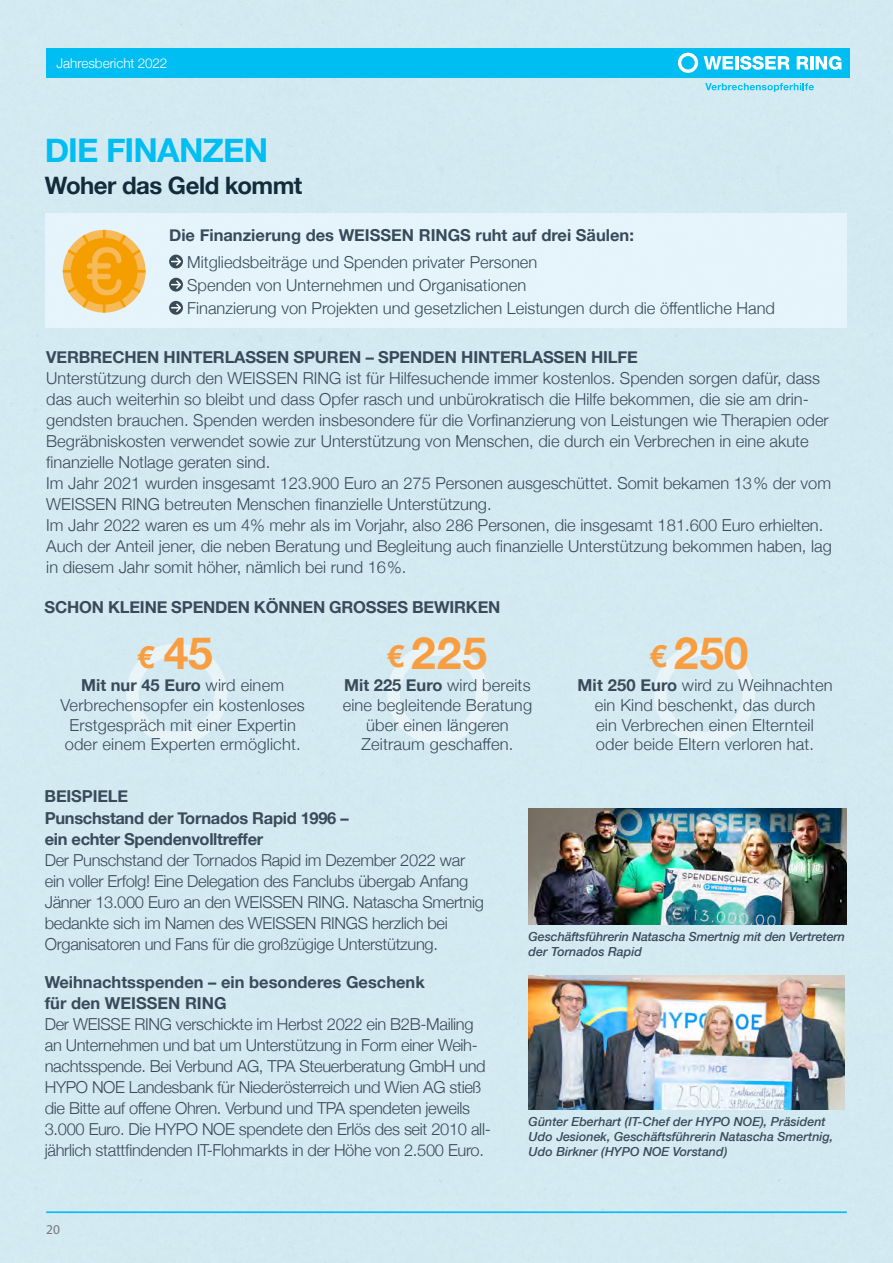
<style>
.page{position:relative;width:893px;height:1263px;background:#d3eaf2}
.page>*{position:absolute;margin:0;border:0;box-sizing:border-box;transform-origin:0 0}
.t1{font:700 44.4px "Helvetica Neue";letter-spacing:.025em;color:#f99d41}
.t2{font:700 33px "Helvetica Neue";letter-spacing:-.025em;color:#00bdf2}
.t3{font:700 24px "Helvetica Neue";letter-spacing:-.02em;color:#122c3b}
.t4{font:300 16.5px/21px "Helvetica Neue";color:#384b5a;text-align:center}
.t5{font:300 16.5px/21px "Helvetica Neue";letter-spacing:-.02em;color:#384b5a}
.t6{font:700 16.5px/21px "Helvetica Neue";letter-spacing:-.01em;color:#384b5a}
.t7{font:300 13.5px "Helvetica Neue";letter-spacing:-.005em;color:#fff}
.t8{font:13.5px "Myriad Pro";color:#77787b}
.t9{font:italic 500 12.45px/15px "Helvetica Neue";color:#384b5a}
.s1{font-size:30.75px}
.s2{font-weight:700}
</style>
<div class="page">
<div style="left:45px;top:213px;width:802px;height:114px;background:#e8f6fd"></div>
<div style="left:169px;top:255px;width:14px;height:13px;background:#374b59;border-radius:50%"></div>
<svg style="left:171px;top:257px;width:10px;height:9px"></svg>
<div style="left:169px;top:278px;width:14px;height:14px;background:#374b59;border-radius:50%"></div>
<svg style="left:171px;top:280px;width:10px;height:9px"></svg>
<div style="left:169px;top:301px;width:14px;height:14px;background:#374b59;border-radius:50%"></div>
<svg style="left:171px;top:303px;width:10px;height:9px"></svg>
<svg style="left:63px;top:230px;width:83px;height:83px"></svg>
<img style="left:528px;top:808px;width:319px;height:116px">
<img style="left:528px;top:975px;width:316px;height:135px">
<hr style="left:46px;top:1211px;width:801px;height:2px;background:#00bdf2">
<div style="left:126px;top:643px;width:101px;height:101px;border:13px solid #fff;border-radius:50%"></div>
<div style="left:387px;top:643px;width:101px;height:101px;border:13px solid #fff;border-radius:50%"></div>
<div style="left:654px;top:643px;width:101px;height:101px;border:13px solid #fff;border-radius:50%"></div>
<div style="left:47px;top:48px;width:803px;height:30px;background:#00bdf2"></div>
<svg style="left:705px;top:83px;width:109px;height:9px"></svg>
<svg style="left:678px;top:53px;width:20px;height:20px"></svg>
<svg style="left:704px;top:56px;width:86px;height:14px"></svg>
<svg style="left:797px;top:56px;width:44px;height:14px"></svg>
<p class="t7" style="left:57px;top:52px;width:112px">Jahresbericht 2022</p>
<h2 class="t2" style="left:45px;top:124px;width:225px">DIE FINANZEN</h2>
<h3 class="t3" style="left:45px;top:167px;width:259px">Woher das Geld kommt</h3>
<p class="t6" style="left:169px;top:225px;width:466px">Die Finanzierung des WEISSEN RINGS ruht auf drei Säulen:</p>
<p class="t4" style="left:187px;top:249px;width:589px;line-height:23.1px;text-align:left">Mitgliedsbeiträge und Spenden privater Personen<br>Spenden von Unternehmen und Organisationen<br>Finanzierung von Projekten und gesetzlichen Leistungen durch die öffentliche Hand</p>
<p class="t6" style="left:46px;top:347px;width:593px">VERBRECHEN HINTERLASSEN SPUREN – SPENDEN HINTERLASSEN HILFE</p>
<p class="t4" style="left:46px;top:366px;width:787px;text-align:left">Unterstützung durch den WEISSEN RING ist für Hilfesuchende immer kostenlos. Spenden sorgen dafür, dass das auch weiterhin so bleibt und dass Opfer rasch und unbürokratisch die Hilfe bekommen, die sie am drin&shy;gendsten brauchen. Spenden werden insbesondere für die Vorfinanzierung von Leistungen wie Therapien oder Begräbniskosten verwendet sowie zur Unterstützung von Menschen, die durch ein Verbrechen in eine akute finanzielle Notlage geraten sind.<br>Im Jahr 2021 wurden insgesamt 123.900 Euro an 275 Personen ausgeschüttet. Somit bekamen 13% der vom WEISSEN RING betreuten Menschen finanzielle Unterstützung.<br>Im Jahr 2022 waren es um 4% mehr als im Vorjahr, also 286 Personen, die insgesamt 181.600 Euro erhielten.<br>Auch der Anteil jener, die neben Beratung und Begleitung auch finanzielle Unterstützung bekommen haben, lag in diesem Jahr somit höher, nämlich bei rund 16%.</p>
<p class="t6" style="left:45px;top:597px;width:457px">SCHON KLEINE SPENDEN KÖNNEN GROSSES BEWIRKEN</p>
<h1 class="t1" style="left:137px;top:618px;width:77px"><span class="s1">€</span> 45</h1>
<h1 class="t1" style="left:387px;top:618px;width:102px"><span class="s1">€</span> 225</h1>
<h1 class="t1" style="left:650px;top:618px;width:100px"><span class="s1">€</span> 250</h1>
<p class="t4" style="left:61px;top:674px;width:246px;line-height:19.8px"><span class="s2">Mit nur 45 Euro</span> wird einem<br>Verbrechensopfer ein kostenloses<br>Erstgespräch mit einer Expertin oder einem Experten ermöglicht.</p>
<p class="t4" style="left:343px;top:674px;width:191px;line-height:19.8px"><span class="s2">Mit 225 Euro</span> wird bereits eine begleitende Beratung über einen längeren<br>Zeitraum geschaffen.</p>
<p class="t4" style="left:577px;top:674px;width:257px;line-height:19.8px"><span class="s2">Mit 250 Euro</span> wird zu Weihnachten ein Kind beschenkt, das durch<br>ein Verbrechen einen Elternteil<br>oder beide Eltern verloren hat.</p>
<p class="t6" style="left:45px;top:786px;width:85px">BEISPIELE</p>
<p class="t6" style="left:45px;top:808px;width:305px">Punschstand der Tornados Rapid 1996 – ein echter Spendenvolltreffer</p>
<p class="t5" style="left:45px;top:848px;width:441px">Der Punschstand der Tornados Rapid im Dezember 2022 war ein voller Erfolg! Eine Delegation des Fanclubs übergab Anfang Jänner 13.000 Euro an den WEISSEN RING. Natascha Smertnig bedankte sich im Namen des WEISSEN RINGS herzlich bei Organisatoren und Fans für die großzügige Unterstützung.</p>
<p class="t6" style="left:45px;top:972px;width:382px">Weihnachtsspenden – ein besonderes Geschenk für den WEISSEN RING</p>
<p class="t5" style="left:45px;top:1013px;width:448px">Der WEISSE RING verschickte im Herbst 2022 ein B2B-Mailing an Unternehmen und bat um Unterstützung in Form einer Weih&shy;nachtsspende. Bei Verbund AG, TPA Steuerberatung GmbH und HYPO NOE Landesbank für Niederösterreich und Wien AG stieß die Bitte auf offene Ohren. Verbund und TPA spendeten jeweils 3.000 Euro. Die HYPO NOE spendete den Erlös des seit 2010 all&shy;jährlich stattfindenden IT-Flohmarkts in der Höhe von 2.500 Euro.</p>
<p class="t8" style="left:46px;top:1221px;width:15px">20</p>
<p class="t9" style="left:529px;top:928px;width:318px">Geschäftsführerin Natascha Smertnig mit den Vertretern der Tornados Rapid</p>
<p class="t9" style="left:529px;top:1114px;width:306px">Günter Eberhart (IT-Chef der HYPO NOE), Präsident<br>Udo Jesionek, Geschäftsführerin Natascha Smertnig,<br>Udo Birkner (HYPO NOE Vorstand)</p>
</div>
